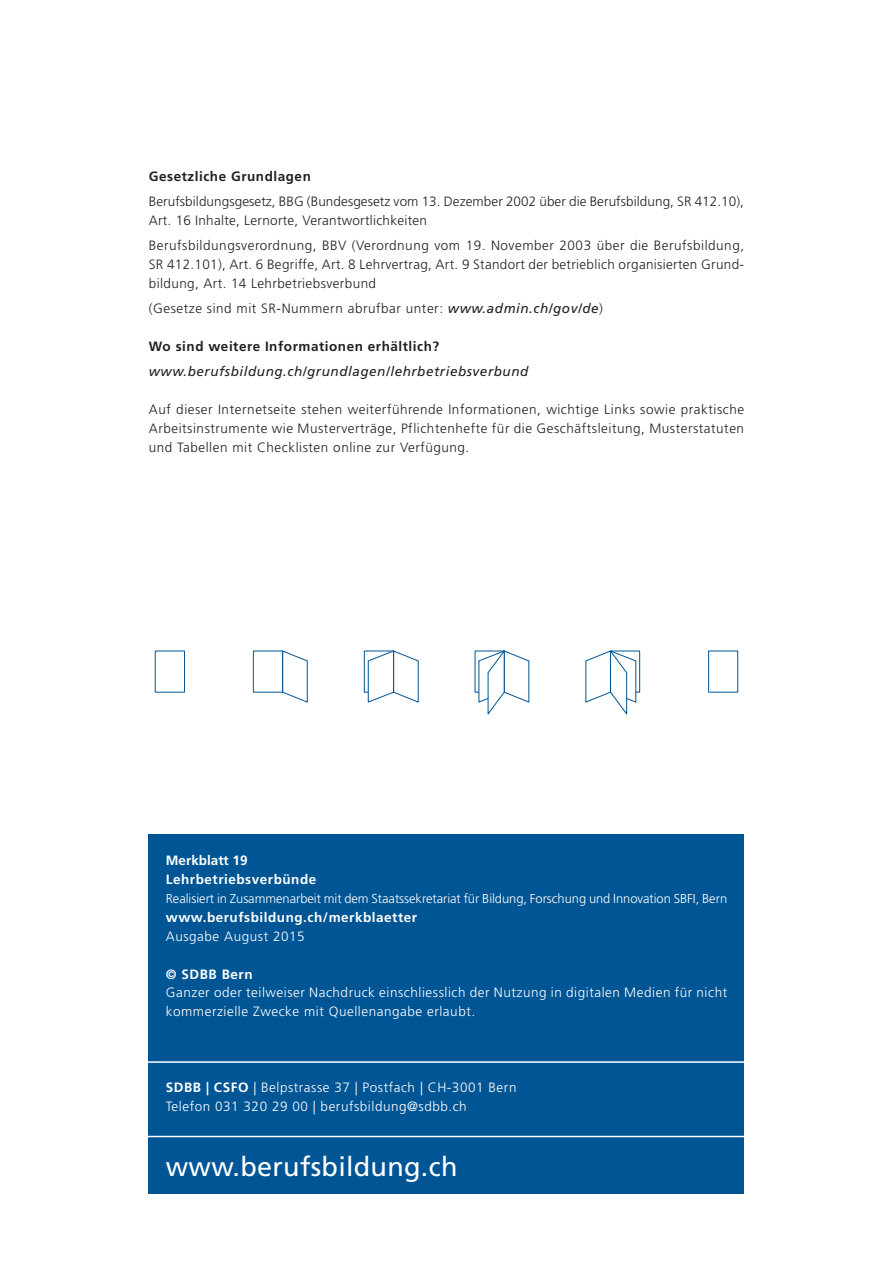
<style>
.page{position:relative;width:893px;height:1263px;background:#fff}
.page>*{position:absolute;margin:0;border:0;box-sizing:border-box;transform-origin:0 0}
.t1{font:27px "Frutiger";letter-spacing:.01em;color:#fff}
.Text_1_5{font:300 13.5px/18.9px "Frutiger";letter-spacing:.02em;color:#231f20}
.Titel_3_fett{font:300 13.5px/18.9px "Frutiger";letter-spacing:.04em;color:#fff}
.Text{font:300 13.5px/18.9px "Frutiger";letter-spacing:.04em;color:#231f20;text-align:justify}
.Titel_3_fett-2{font:700 13.5px "Frutiger";letter-spacing:.04em;color:#fff}
.Text_1_5-2{font:300 13.5px "Frutiger";letter-spacing:.04em;color:#231f20}
.titelMerk{font:700 13.5px "Frutiger";letter-spacing:.04em;color:#231f20}
.Link_roman_italic{font:italic 13.5px "Frutiger";letter-spacing:.04em;color:#231f20}
.Titel_3_fett-3{font:700 13.5px "Frutiger";color:#fff}
.Text_1_5-3{font:300 12.9px "Frutiger";letter-spacing:-.005em;color:#fff}
.s1{font-weight:400;font-style:italic}
.s2{font-weight:700}
</style>
<div class="page">
<div style="left:149px;top:834px;width:595px;height:360px;background:#005595"></div>
<hr style="left:129px;top:1136px;width:660px;height:1px;background:#fff">
<hr style="left:129px;top:1061px;width:660px;height:2px;background:#fff">
<svg style="left:154px;top:650px;width:265px;height:53px"></svg>
<svg style="left:474px;top:650px;width:56px;height:65px"></svg>
<svg style="left:585px;top:650px;width:55px;height:65px"></svg>
<div style="left:708px;top:651px;width:30px;height:41px;border:1px solid #005595"></div>
<p class="titelMerk" style="left:149px;top:168px;width:164px">Gesetzliche Grundlagen</p>
<p class="Text_1_5" style="left:149px;top:192px;width:597px">Berufsbildungsgesetz, BBG (Bundesgesetz vom 13. Dezember 2002 über die Berufsbildung, SR 412.10),<br>Art. 16 Inhalte, Lernorte, Verantwortlichkeiten</p>
<p class="Text_1_5" style="left:149px;top:236px;width:597px;text-align:justify">Berufsbildungsverordnung, BBV (Verordnung vom 19. November 2003 über die Berufsbildung, SR 412.101), Art. 6 Begriffe, Art. 8 Lehrvertrag, Art. 9 Standort der betrieblich organisierten Grund&shy;bildung, Art. 14 Lehrbetriebsverbund</p>
<p class="Text_1_5-2" style="left:149px;top:301px;width:456px">(Gesetze sind mit SR-Nummern abrufbar unter: <span class="s1">www.admin.ch/gov/de</span>)</p>
<p class="titelMerk" style="left:149px;top:338px;width:292px">Wo sind weitere Informationen erhältlich?</p>
<p class="Link_roman_italic" style="left:149px;top:364px;width:381px">www.berufsbildung.ch/grundlagen/lehrbetriebsverbund</p>
<p class="Text" style="left:149px;top:400px;width:597px">Auf dieser Internetseite stehen weiterführende Informationen, wichtige Links sowie praktische Arbeitsinstrumente wie Musterverträge, Pflichtenhefte für die Geschäftsleitung, Musterstatuten und Tabellen mit Checklisten online zur Verfügung.</p>
<p class="Titel_3_fett-3" style="left:166px;top:852px;width:83px">Merkblatt 19</p>
<p class="Titel_3_fett-2" style="left:166px;top:871px;width:152px">Lehrbetriebsverbünde</p>
<p class="Text_1_5-3" style="left:166px;top:891px;width:563px">Realisiert in Zusammenarbeit mit dem Staatssekretariat für Bildung, Forschung und Innovation SBFI, Bern</p>
<p class="Titel_3_fett-2" style="left:166px;top:909px;width:253px">www.berufsbildung.ch/merkblaetter</p>
<p class="Titel_3_fett" style="left:166px;top:927px;width:140px">Ausgabe August 2015</p>
<p class="Titel_3_fett-2" style="left:166px;top:966px;width:88px">© SDBB Bern</p>
<p class="Titel_3_fett" style="left:166px;top:983px;width:563px">Ganzer oder teilweiser Nachdruck einschliesslich der Nutzung in digitalen Medien für nicht kommerzielle Zwecke mit Quellenangabe erlaubt.</p>
<p class="Titel_3_fett" style="left:166px;top:1078px;width:352px"><span class="s2">SDBB | CSFO</span> | Belpstrasse 37 | Postfach | CH-3001 Bern<br>Telefon 031 320 29 00 | berufsbildung@sdbb.ch</p>
<h1 class="t1" style="left:166px;top:1150px;width:293px">www.berufsbildung.ch</h1>
</div>
